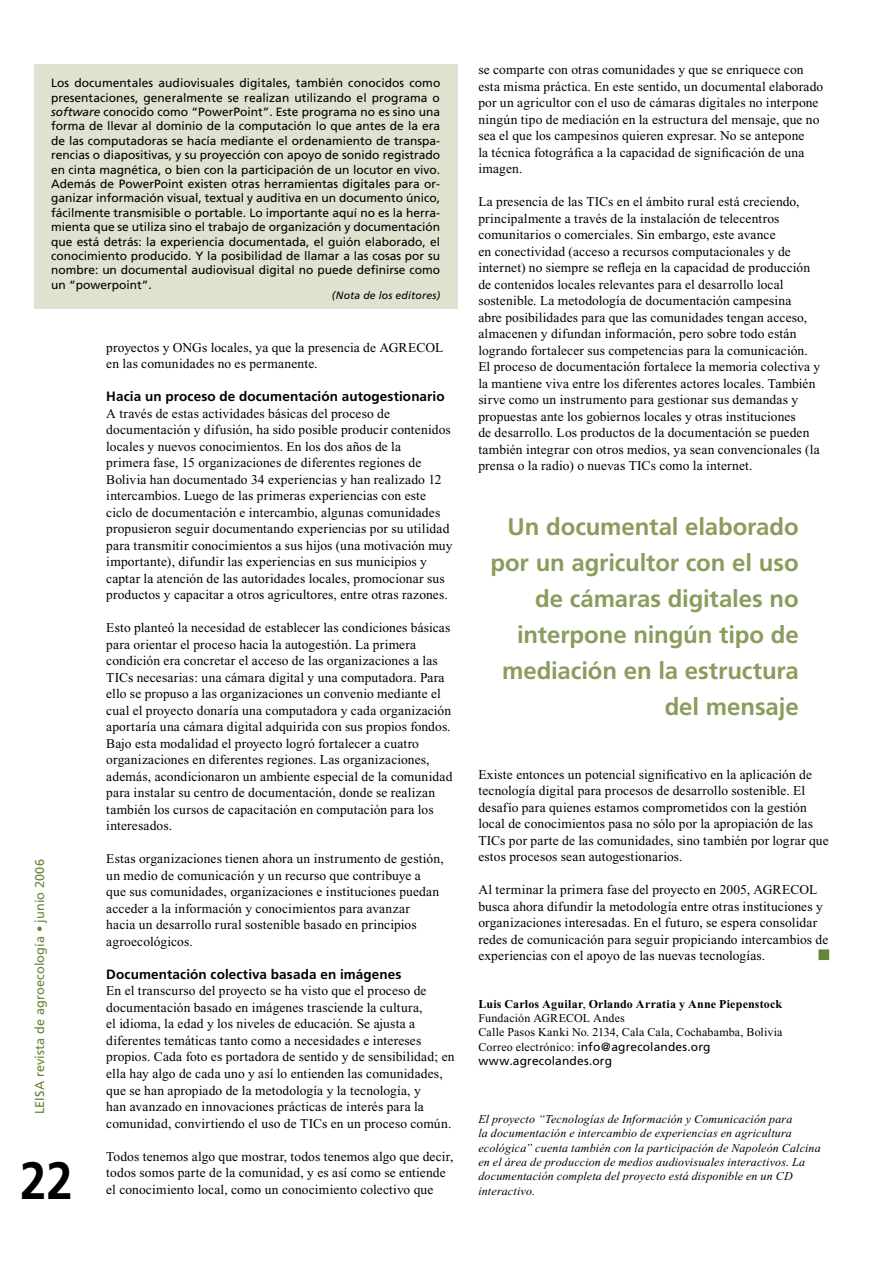
<style>
.page{position:relative;width:893px;height:1263px;background:#fff}
.page>*{position:absolute;margin:0;border:0;box-sizing:border-box;transform-origin:0 0}
.t1{font:700 52.5px "Frutiger";color:#000;scale:.9 1}
.t2{font:700 24px/36px "Frutiger";letter-spacing:-.005em;color:#8a9d5d;text-align:right}
.t3{font:13.5px/16.5px "Times New Roman";letter-spacing:.01em;color:#000}
.t4{font:12.75px "Frutiger";letter-spacing:.01em;color:#658436}
.t5{font:12px/14.4px "Frutiger";color:#000;text-align:justify}
.t6{font:italic 12px/14.4px "Times New Roman";letter-spacing:.015em;color:#000}
.t7{font:12px/14.4px "Times New Roman";letter-spacing:.01em;color:#000}
.t8{font:italic 10.5px "Frutiger";letter-spacing:.02em;color:#000}
.s1{font-style:italic}
.s2{font-family:"Frutiger";font-weight:700}
.s3{font-weight:700}
.s4{font-family:"Frutiger"}
</style>
<div class="page">
<div style="left:819px;top:950px;width:9px;height:9px;background:#658436"></div>
<div style="left:819px;top:949px;width:10px;height:11px;border:2px solid #658436"></div>
<div style="left:34px;top:64px;width:423px;height:244px;background:#e0e1ce"></div>
<p class="t5" style="left:51px;top:76px;width:391px">Los documentales audiovisuales digitales, también conocidos como presentaciones, generalmente se realizan utilizando el programa o <span class="s1">software</span> conocido como “PowerPoint”. Este programa no es sino una forma de llevar al dominio de la computación lo que antes de la era de las computadoras se hacía mediante el ordenamiento de transpa&shy;rencias o diapositivas, y su proyección con apoyo de sonido registrado en cinta magnética, o bien con la participación de un locutor en vivo.<br>Además de PowerPoint existen otras herramientas digitales para or&shy;ganizar información visual, textual y auditiva en un documento único, fácilmente transmisible o portable. Lo importante aquí no es la herra&shy;mienta que se utiliza sino el trabajo de organización y documentación que está detrás: la experiencia documentada, el guión elaborado, el conocimiento producido. Y la posibilidad de llamar a las cosas por su nombre: un documental audiovisual digital no puede definirse como un “powerpoint”.</p>
<p class="t8" style="left:332px;top:289px;width:110px">(Nota de los editores)</p>
<p class="t4" style="left:32px;top:1114px;width:257px;rotate:-90deg">LEISA revista de agroecología • junio 2006</p>
<p class="t1" style="left:20px;top:1150px;width:60px">22</p>
<p class="t3" style="left:106px;top:339px;width:338px">proyectos y ONGs locales, ya que la presencia de AGRECOL en las comunidades no es permanente.</p>
<p class="t3" style="left:106px;top:389px;width:348px"><span class="s2">Hacia un proceso de documentación autogestionario </span>A través de estas actividades básicas del proceso de documentación y difusión, ha sido posible producir contenidos locales y nuevos conocimientos. En los dos años de la<br>primera fase, 15 organizaciones de diferentes regiones de Bolivia han documentado 34 experiencias y han realizado 12 intercambios. Luego de las primeras experiencias con este ciclo de documentación e intercambio, algunas comunidades propusieron seguir documentando experiencias por su utilidad para transmitir conocimientos a sus hijos (una motivación muy importante), difundir las experiencias en sus municipios y captar la atención de las autoridades locales, promocionar sus productos y capacitar a otros agricultores, entre otras razones.</p>
<p class="t3" style="left:106px;top:620px;width:348px">Esto planteó la necesidad de establecer las condiciones básicas para orientar el proceso hacia la autogestión. La primera condición era concretar el acceso de las organizaciones a las TICs necesarias: una cámara digital y una computadora. Para ello se propuso a las organizaciones un convenio mediante el cual el proyecto donaría una computadora y cada organización aportaría una cámara digital adquirida con sus propios fondos.<br>Bajo esta modalidad el proyecto logró fortalecer a cuatro organizaciones en diferentes regiones. Las organizaciones, además, acondicionaron un ambiente especial de la comunidad para instalar su centro de documentación, donde se realizan también los cursos de capacitación en computación para los interesados.</p>
<p class="t3" style="left:106px;top:851px;width:339px">Estas organizaciones tienen ahora un instrumento de gestión, un medio de comunicación y un recurso que contribuye a que sus comunidades, organizaciones e instituciones puedan acceder a la información y conocimientos para avanzar<br>hacia un desarrollo rural sostenible basado en principios agroecológicos.</p>
<p class="t3" style="left:106px;top:966px;width:350px"><span class="s2">Documentación colectiva basada en imágenes<br></span>En el transcurso del proyecto se ha visto que el proceso de documentación basado en imágenes trasciende la cultura,<br>el idioma, la edad y los niveles de educación. Se ajusta a diferentes temáticas tanto como a necesidades e intereses propios. Cada foto es portadora de sentido y de sensibilidad; en ella hay algo de cada uno y así lo entienden las comunidades, que se han apropiado de la metodología y la tecnología, y<br>han avanzado en innovaciones prácticas de interés para la comunidad, convirtiendo el uso de TICs en un proceso común.</p>
<p class="t3" style="left:106px;top:1148px;width:349px">Todos tenemos algo que mostrar, todos tenemos algo que decir, todos somos parte de la comunidad, y es así como se entiende el conocimiento local, como un conocimiento colectivo que</p>
<p class="t3" style="left:478px;top:62px;width:346px">se comparte con otras comunidades y que se enriquece con esta misma práctica. En este sentido, un documental elaborado por un agricultor con el uso de cámaras digitales no interpone ningún tipo de mediación en la estructura del mensaje, que no sea el que los campesinos quieren expresar. No se antepone<br>la técnica fotográfica a la capacidad de significación de una imagen.</p>
<p class="t3" style="left:478px;top:194px;width:343px">La presencia de las TICs en el ámbito rural está creciendo, principalmente a través de la instalación de telecentros comunitarios o comerciales. Sin embargo, este avance<br>en conectividad (acceso a recursos computacionales y de internet) no siempre se refleja en la capacidad de producción de contenidos locales relevantes para el desarrollo local sostenible. La metodología de documentación campesina<br>abre posibilidades para que las comunidades tengan acceso, almacenen y difundan información, pero sobre todo están logrando fortalecer sus competencias para la comunicación.<br>El proceso de documentación fortalece la memoria colectiva y la mantiene viva entre los diferentes actores locales. También sirve como un instrumento para gestionar sus demandas y propuestas ante los gobiernos locales y otras instituciones<br>de desarrollo. Los productos de la documentación se pueden también integrar con otros medios, ya sean convencionales (la prensa o la radio) o nuevas TICs como la internet.</p>
<p class="t2" style="left:490px;top:509px;width:310px">Un documental elaborado por un agricultor con el uso de cámaras digitales no interpone ningún tipo de mediación en la estructura del mensaje</p>
<p class="t3" style="left:478px;top:766px;width:352px">Existe entonces un potencial significativo en la aplicación de tecnología digital para procesos de desarrollo sostenible. El desafío para quienes estamos comprometidos con la gestión local de conocimientos pasa no sólo por la apropiación de las TICs por parte de las comunidades, sino también por lograr que estos procesos sean autogestionarios.</p>
<p class="t3" style="left:478px;top:881px;width:352px">Al terminar la primera fase del proyecto en 2005, AGRECOL busca ahora difundir la metodología entre otras instituciones y organizaciones interesadas. En el futuro, se espera consolidar redes de comunicación para seguir propiciando intercambios de experiencias con el apoyo de las nuevas tecnologías.</p>
<p class="t7" style="left:478px;top:996px;width:306px"><span class="s3">Luis Carlos Aguilar</span>, <span class="s3">Orlando Arratia y Anne Piepenstock </span>Fundación AGRECOL Andes<br>Calle Pasos Kanki No. 2134, Cala Cala, Cochabamba, Bolivia Correo electrónico: <span class="s4">info@agrecolandes.org www.agrecolandes.org</span></p>
<p class="t6" style="left:478px;top:1111px;width:344px">El proyecto “Tecnologías de Información y Comunicación para<br>la documentación e intercambio de experiencias en agricultura ecológica” cuenta también con la participación de Napoleón Calcina en el área de produccion de medios audiovisuales interactivos. La documentación completa del proyecto está disponible en un CD interactivo.</p>
</div>
